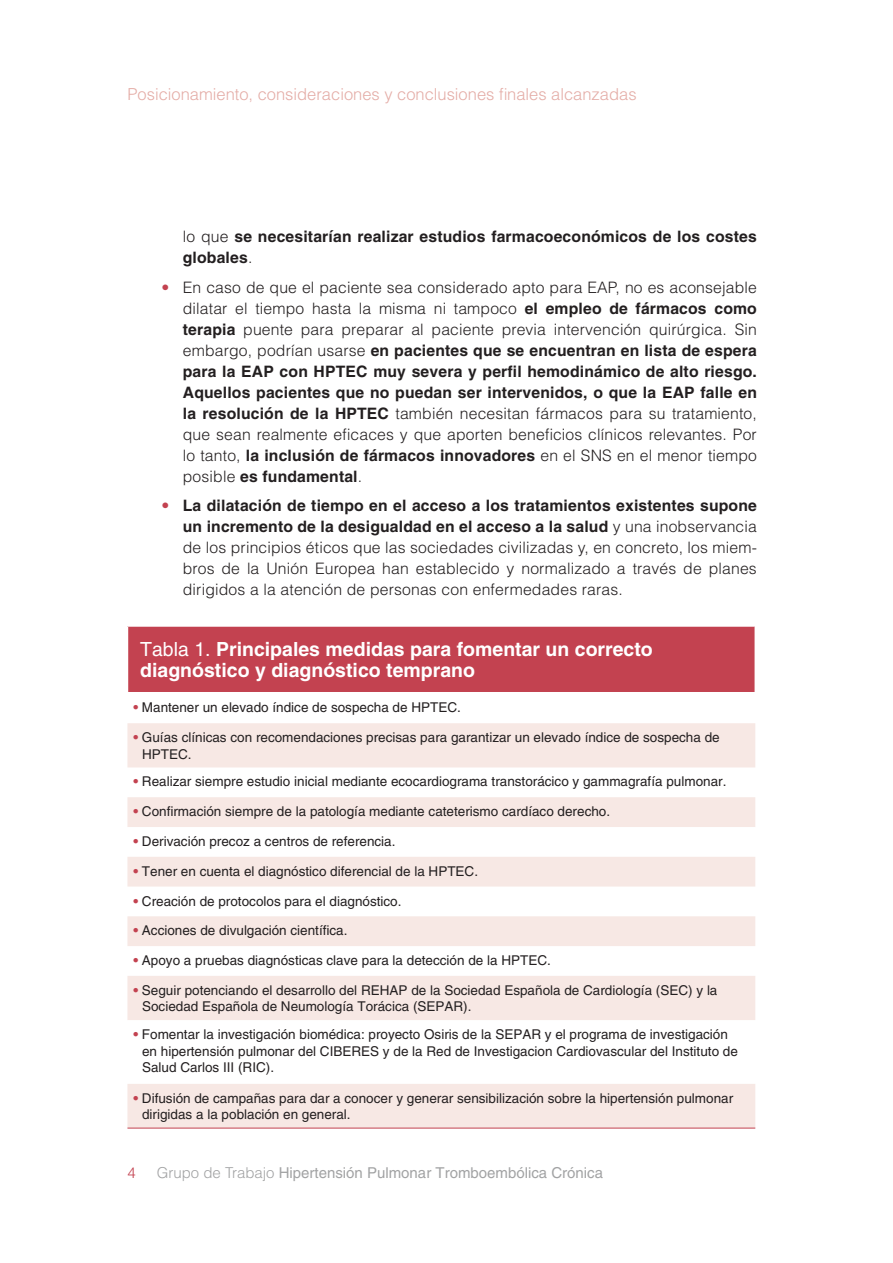
<style>
.page{position:relative;width:893px;height:1263px;background:#fff}
.page>*{position:absolute;margin:0;border:0;box-sizing:border-box;transform-origin:0 0}
.t1{font:700 19.5px/21px "Helvetica";color:#fff}
.t2{font:300 16.5px "Helvetica";color:#e4aca6}
.t3{font:300 15.75px/21px "Helvetica";letter-spacing:.01em;color:#231f20;text-align:justify}
.t4{font:700 15.75px/21px "Helvetica";letter-spacing:.01em;color:#231f20}
.t5{font:15px "Helvetica";color:#a2a3a4}
.t6{font:300 15px "Helvetica";color:#c34250}
.t7{font:13.5px/16.5px "Helvetica";color:#231f20}
.s1{font-weight:300}
.s2{color:#c34250}
.s3{font-weight:700}
.s4{font-weight:400}
.s5{font-weight:700;color:#c34250}
</style>
<div class="page">
<div style="left:127px;top:626px;width:628px;height:67px;background:#c34250"></div>
<svg style="left:127px;top:723px;width:628px;height:405px;fill:#f7e8e4"></svg>
<hr style="left:127px;top:625px;width:629px;height:2px;background:#fff">
<hr style="left:127px;top:627px;width:1px;height:65px;background:#fff">
<hr style="left:754px;top:627px;width:2px;height:65px;background:#fff">
<hr style="left:127px;top:692px;width:629px;height:1px;background:#fff">
<hr style="left:127px;top:1128px;width:628px;height:1px;background:#c34250">
<p class="t2" style="left:128px;top:84px;width:510px">Posicionamiento, consideraciones y conclusiones finales alcanzadas</p>
<p class="t4" style="left:183px;top:226px;width:576px"><span class="s1">lo que</span> se necesitarían realizar estudios farmacoeconómicos de los costes globales<span class="s1">.</span></p>
<p class="t3" style="left:183px;top:276px;width:576px;text-indent:-21px"><span class="s2">•</span> En caso de que el paciente sea considerado apto para EAP, no es aconsejable dilatar el tiempo hasta la misma ni tampoco <span class="s3">el empleo de fármacos como terapia</span> puente para preparar al paciente previa intervención quirúrgica. Sin embargo, podrían usarse <span class="s3">en pacientes que se encuentran en lista de espera para la EAP con HPTEC muy severa y perfil hemodinámico de alto riesgo.<br>Aquellos pacientes que no puedan ser intervenidos, o que la EAP falle en la resolución de la HPTEC</span> también necesitan fármacos para su tratamiento, que sean realmente eficaces y que aporten beneficios clínicos relevantes. Por lo tanto, <span class="s3">la inclusión de fármacos innovadores</span> en el SNS</p>
<p class="t3" style="left:617px;top:444px;width:141px">en el menor tiempo</p>
<p class="t4" style="left:183px;top:465px;width:181px"><span class="s1">posible</span> es fundamental<span class="s1">.</span></p>
<p class="t3" style="left:183px;top:495px;width:576px;text-indent:-21px"><span class="s2">•</span> <span class="s3">La dilatación de tiempo en el acceso a los tratamientos existentes supone un incremento de la desigualdad en el acceso a la salud</span> y una inobservancia de los principios éticos que las sociedades civilizadas y, en concreto, los miem&shy;bros de la Unión Europea han establecido y normalizado a través de planes dirigidos a la atención de personas con enfermedades raras.</p>
<h1 class="t1" style="left:140px;top:639px;width:514px"><span class="s4">Tabla 1.</span> Principales medidas para fomentar un correcto diagnóstico y diagnóstico temprano</h1>
<p class="t7" style="left:133px;top:699px;width:329px"><span class="s5">•</span> Mantener un elevado índice de sospecha de HPTEC.</p>
<p class="t7" style="left:142px;top:729px;width:579px;text-indent:-9px"><span class="s5">•</span> Guías clínicas con recomendaciones precisas para garantizar un elevado índice de sospecha de<br>HPTEC.</p>
<p class="t7" style="left:133px;top:773px;width:594px"><span class="s5">•</span> Realizar siempre estudio inicial mediante ecocardiograma transtorácico y gammagrafía pulmonar.</p>
<p class="t7" style="left:133px;top:803px;width:478px"><span class="s5">•</span> Confirmación siempre de la patología mediante cateterismo cardíaco derecho.</p>
<p class="t7" style="left:133px;top:833px;width:264px"><span class="s5">•</span> Derivación precoz a centros de referencia.</p>
<p class="t7" style="left:133px;top:863px;width:346px"><span class="s5">•</span> Tener en cuenta el diagnóstico diferencial de la HPTEC.</p>
<p class="t7" style="left:133px;top:892px;width:270px"><span class="s5">•</span> Creación de protocolos para el diagnóstico.</p>
<p class="t7" style="left:133px;top:922px;width:216px"><span class="s5">•</span> Acciones de divulgación científica.</p>
<p class="t7" style="left:133px;top:952px;width:419px"><span class="s5">•</span> Apoyo a pruebas diagnósticas clave para la detección de la HPTEC.</p>
<p class="t7" style="left:142px;top:982px;width:577px;text-indent:-9px"><span class="s5">•</span> Seguir potenciando el desarrollo del REHAP de la Sociedad Española de Cardiología (SEC) y la<br>Sociedad Española de Neumología Torácica (SEPAR).</p>
<p class="t7" style="left:142px;top:1026px;width:597px;text-indent:-9px"><span class="s5">•</span> Fomentar la investigación biomédica: proyecto Osiris de la SEPAR y el programa de investigación en hipertensión pulmonar del CIBERES y de la Red de Investigacion Cardiovascular del Instituto de<br>Salud Carlos III (RIC).</p>
<p class="t7" style="left:142px;top:1090px;width:593px;text-indent:-9px"><span class="s5">•</span> Difusión de campañas para dar a conocer y generar sensibilización sobre la hipertensión pulmonar dirigidas a la población en general.</p>
<p class="t6" style="left:128px;top:1163px;width:10px">4</p>
<p class="t5" style="left:157px;top:1163px;width:448px"><span class="s1">Grupo de Trabajo</span> Hipertensión Pulmonar Tromboembólica Crónica</p>
</div>
